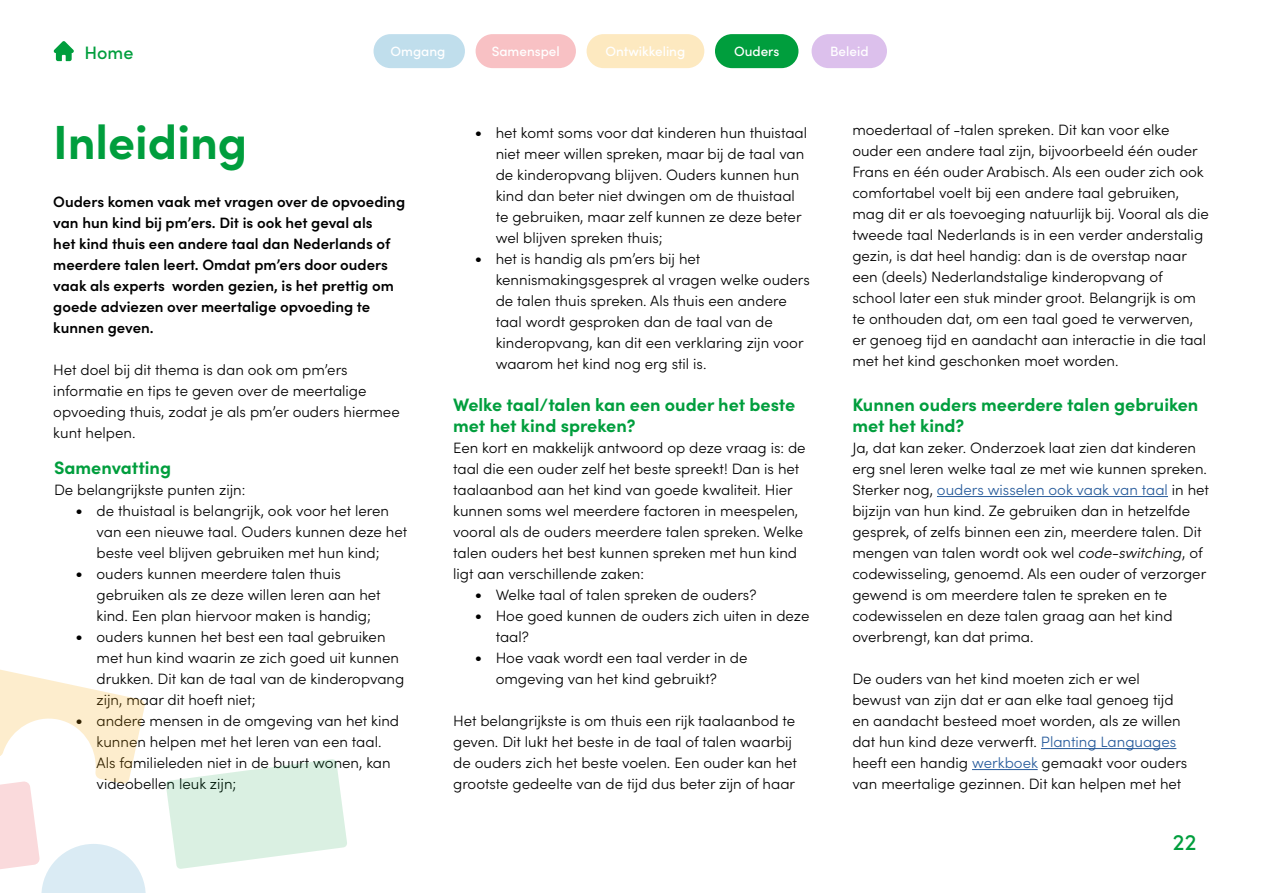
<style>
.page{position:relative;width:1263px;height:893px;background:#fff}
.page>*{position:absolute;margin:0;border:0;box-sizing:border-box;transform-origin:0 0}
.t1{font:700 48px "Sofia Pro";color:#009e3d}
.t2{font:500 22.5px "Sofia Pro";color:#009e3d}
.t3{font:700 18px/21px "Sofia Pro";color:#009e3d}
.t4{font:500 18px "Sofia Pro";color:#009e3d}
.t5{font:300 15px/21px "Sofia Pro";color:#000}
.t6{font:600 15px/21px "Sofia Pro";color:#000}
.t7{font:500 13.5px "Sofia Pro";color:#fff}
.s1{font-size:18px}
.s2{color:#275b9b}
.s3{font-style:italic}
</style>
<div class="page">
<hr style="left:937px;top:496px;width:231px;height:1px;background:#275b9b">
<hr style="left:1041px;top:748px;width:135px;height:1px;background:#275b9b">
<hr style="left:972px;top:769px;width:66px;height:1px;background:#275b9b">
<svg style="left:166px;top:759px;width:181px;height:110px"></svg>
<svg style="left:0;top:669px;width:146px;height:224px"></svg>
<div style="left:811px;top:34px;width:76px;height:34px;background:#dcc0ec;border-radius:17px"></div>
<div style="left:373px;top:34px;width:92px;height:34px;background:#c0deec;border-radius:17px"></div>
<div style="left:476px;top:34px;width:100px;height:34px;background:#f8c1c4;border-radius:17px"></div>
<div style="left:587px;top:34px;width:117px;height:34px;background:#fde9c0;border-radius:17px"></div>
<div style="left:715px;top:34px;width:83px;height:34px;background:#009e3d;border-radius:17px"></div>
<svg style="left:54px;top:41px;width:20px;height:20px"></svg>
<p class="t4" style="left:85px;top:39px;width:50px">Home</p>
<p class="t7" style="left:391px;top:41px;width:56px">Omgang</p>
<p class="t7" style="left:492px;top:41px;width:70px">Samenspel</p>
<p class="t7" style="left:606px;top:41px;width:81px">Ontwikkeling</p>
<p class="t7" style="left:734px;top:41px;width:47px">Ouders</p>
<p class="t7" style="left:830px;top:41px;width:40px">Beleid</p>
<h1 class="t1" style="left:53px;top:105px;width:196px">Inleiding</h1>
<p class="t6" style="left:53px;top:190px;width:353px">Ouders komen vaak met vragen over de opvoeding van hun kind bij pm’ers. Dit is ook het geval als<br>het kind thuis een andere taal dan Nederlands of meerdere talen leert. Omdat pm’ers door ouders vaak als experts worden gezien, is het prettig om goede adviezen over meertalige opvoeding te kunnen geven.</p>
<p class="t5" style="left:53px;top:358px;width:348px">Het doel bij dit thema is dan ook om pm’ers informatie en tips te geven over de meertalige opvoeding thuis, zodat je als pm’er ouders hiermee kunt helpen.</p>
<p class="t3" style="left:54px;top:456px;width:119px">Samenvatting</p>
<p class="t5" style="left:54px;top:478px;width:193px">De belangrijkste punten zijn:</p>
<p class="t5" style="left:97px;top:499px;width:312px;text-indent:-21px"><span class="s1">•</span> de thuistaal is belangrijk, ook voor het leren van een nieuwe taal. Ouders kunnen deze het beste veel blijven gebruiken met hun kind;</p>
<p class="t5" style="left:97px;top:562px;width:286px;text-indent:-21px"><span class="s1">•</span> ouders kunnen meerdere talen thuis gebruiken als ze deze willen leren aan het kind. Een plan hiervoor maken is handig;</p>
<p class="t5" style="left:97px;top:625px;width:309px;text-indent:-21px"><span class="s1">•</span> ouders kunnen het best een taal gebruiken met hun kind waarin ze zich goed uit kunnen drukken. Dit kan de taal van de kinderopvang zijn, maar dit hoeft niet;</p>
<p class="t5" style="left:97px;top:709px;width:304px;text-indent:-21px"><span class="s1">•</span> andere mensen in de omgeving van het kind kunnen helpen met het leren van een taal.<br>Als familieleden niet in de buurt wonen, kan videobellen leuk zijn;</p>
<p class="t5" style="left:496px;top:121px;width:313px;text-indent:-21px"><span class="s1">•</span> het komt soms voor dat kinderen hun thuistaal niet meer willen spreken, maar bij de taal van de kinderopvang blijven. Ouders kunnen hun kind dan beter niet dwingen om de thuistaal te gebruiken, maar zelf kunnen ze deze beter wel blijven spreken thuis;</p>
<p class="t5" style="left:496px;top:247px;width:316px;text-indent:-21px"><span class="s1">•</span> het is handig als pm’ers bij het kennismakingsgesprek al vragen welke ouders de talen thuis spreken. Als thuis een andere taal wordt gesproken dan de taal van de kinderopvang, kan dit een verklaring zijn voor waarom het kind nog erg stil is.</p>
<p class="t3" style="left:453px;top:393px;width:344px">Welke taal/talen kan een ouder het beste met het kind spreken?</p>
<p class="t5" style="left:453px;top:436px;width:354px">Een kort en makkelijk antwoord op deze vraag is: de taal die een ouder zelf het beste spreekt! Dan is het taalaanbod aan het kind van goede kwaliteit. Hier kunnen soms wel meerdere factoren in meespelen, vooral als de ouders meerdere talen spreken. Welke talen ouders het best kunnen spreken met hun kind ligt aan verschillende zaken:</p>
<p class="t5" style="left:474px;top:583px;width:284px"><span class="s1">•</span> Welke taal of talen spreken de ouders?</p>
<p class="t5" style="left:496px;top:604px;width:315px;text-indent:-21px"><span class="s1">•</span> Hoe goed kunnen de ouders zich uiten in deze taal?</p>
<p class="t5" style="left:496px;top:646px;width:253px;text-indent:-21px"><span class="s1">•</span> Hoe vaak wordt een taal verder in de omgeving van het kind gebruikt?</p>
<p class="t5" style="left:453px;top:709px;width:345px">Het belangrijkste is om thuis een rijk taalaanbod te geven. Dit lukt het beste in de taal of talen waarbij de ouders zich het beste voelen. Een ouder kan het grootste gedeelte van de tijd dus beter zijn of haar</p>
<p class="t5" style="left:852px;top:119px;width:358px">moedertaal of -talen spreken. Dit kan voor elke ouder een andere taal zijn, bijvoorbeeld één ouder Frans en één ouder Arabisch. Als een ouder zich ook comfortabel voelt bij een andere taal gebruiken, mag dit er als toevoeging natuurlijk bij. Vooral als die tweede taal Nederlands is in een verder anderstalig gezin, is dat heel handig: dan is de overstap naar een (deels) Nederlandstalige kinderopvang of school later een stuk minder groot. Belangrijk is om te onthouden dat, om een taal goed te verwerven, er genoeg tijd en aandacht aan interactie in die taal met het kind geschonken moet worden.</p>
<p class="t3" style="left:852px;top:393px;width:348px">Kunnen ouders meerdere talen gebruiken met het kind?</p>
<p class="t5" style="left:852px;top:436px;width:358px">Ja, dat kan zeker. Onderzoek laat zien dat kinderen erg snel leren welke taal ze met wie kunnen spreken.<br>Sterker nog, <span class="s2">ouders wisselen ook vaak van taal</span> in het bijzijn van hun kind. Ze gebruiken dan in hetzelfde gesprek, of zelfs binnen een zin, meerdere talen. Dit mengen van talen wordt ook wel <span class="s3">code-switching</span>, of codewisseling, genoemd. Als een ouder of verzorger gewend is om meerdere talen te spreken en te codewisselen en deze talen graag aan het kind overbrengt, kan dat prima.</p>
<p class="t5" style="left:852px;top:667px;width:336px">De ouders van het kind moeten zich er wel bewust van zijn dat er aan elke taal genoeg tijd en aandacht besteed moet worden, als ze willen dat hun kind deze verwerft. <span class="s2">Planting Languages </span>heeft een handig <span class="s2">werkboek</span> gemaakt voor ouders van meertalige gezinnen. Dit kan helpen met het</p>
<h2 class="t2" style="left:1173px;top:826px;width:25px">22</h2>
</div>
